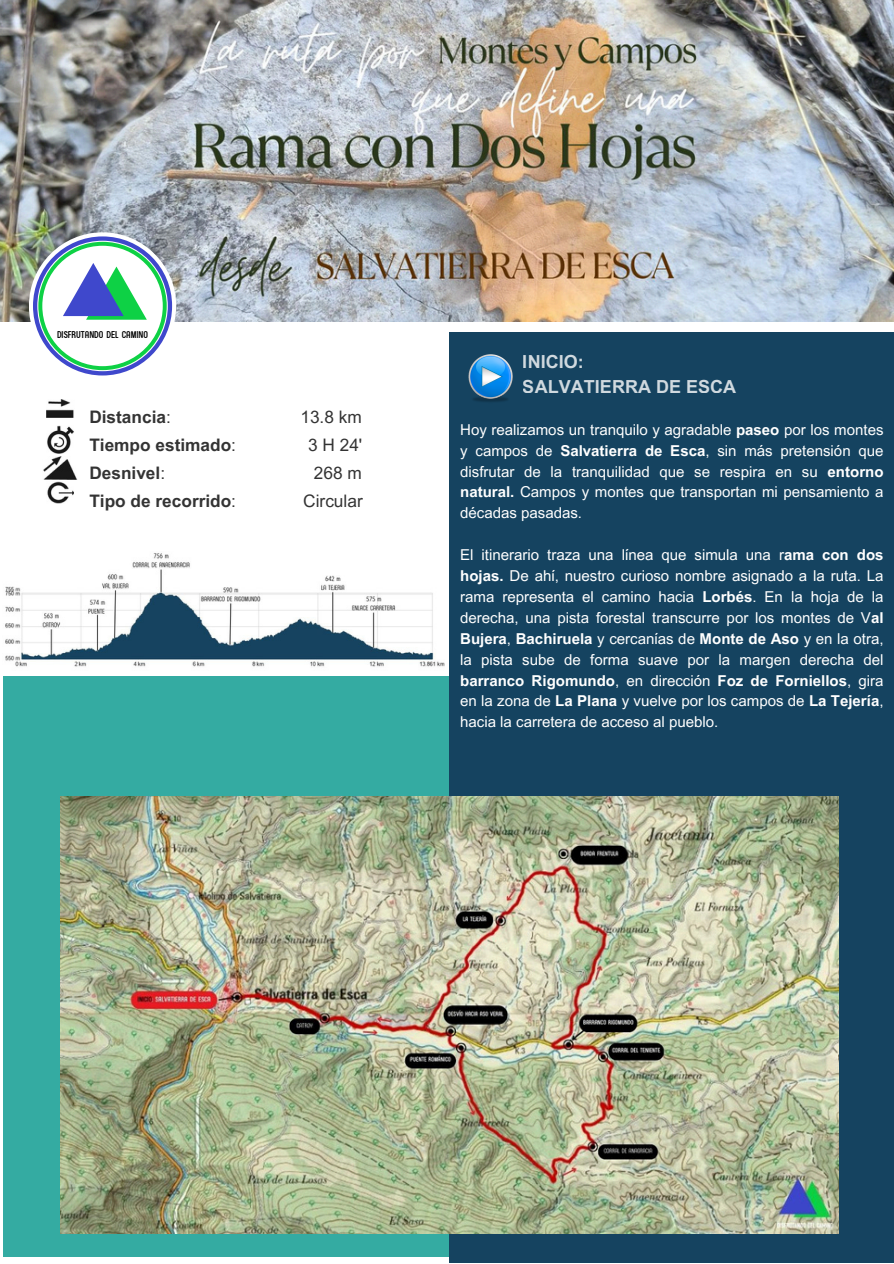
<style>
.page{position:relative;width:894px;height:1264px;background:#fff}
.page>*{position:absolute;margin:0;border:0;box-sizing:border-box;transform-origin:0 0}
.t1{font:700 18px/24.8px "Arial MT Pro";color:#fff}
.t2{font:700 17.25px "Arial MT Pro";color:#000}
.t3{font:17.25px "Arial MT Pro";color:#000}
.t4{font:15px/20.9px "Arial MT Pro";color:#fff;text-align:justify}
.t5{font:700 9.6px "Arch TH Cond";color:#000}
.s1{font-weight:400}
.s2{font-weight:700}
</style>
<div class="page">
<img style="left:0;top:0;width:893px;height:321px">
<div style="left:29px;top:232px;width:147px;height:147px;background:#fff;border-radius:50%"></div>
<svg style="left:33px;top:236px;width:139px;height:139px"></svg>
<div style="left:449px;top:333px;width:444px;height:929px;background:#154360"></div>
<img style="left:468px;top:354px;width:45px;height:48px">
<div style="left:4px;top:676px;width:445px;height:580px;background:#34aba2"></div>
<img style="left:60px;top:796px;width:777px;height:437px">
<img style="left:46px;top:400px;width:28px;height:18px">
<img style="left:47px;top:425px;width:27px;height:28px">
<img style="left:43px;top:456px;width:34px;height:23px">
<img style="left:47px;top:481px;width:27px;height:23px">
<img style="left:5px;top:553px;width:439px;height:114px">
<p class="t5" style="left:57px;top:328px;width:93px">DISFRUTANDO DEL CAMINO</p>
<p class="t2" style="left:89px;top:410px;width:83px">Distancia<span class="s1">:</span></p>
<p class="t3" style="left:300px;top:410px;width:63px">13.8 km</p>
<p class="t2" style="left:89px;top:438px;width:148px">Tiempo estimado<span class="s1">:</span></p>
<p class="t3" style="left:308px;top:438px;width:56px">3 H 24'</p>
<p class="t2" style="left:89px;top:466px;width:77px">Desnivel<span class="s1">:</span></p>
<p class="t3" style="left:314px;top:466px;width:49px">268 m</p>
<p class="t2" style="left:89px;top:494px;width:148px">Tipo de recorrido<span class="s1">:</span></p>
<p class="t3" style="left:303px;top:494px;width:61px">Circular</p>
<p class="t1" style="left:522px;top:351px;width:215px">INICIO:<br>SALVATIERRA DE ESCA</p>
<p class="t4" style="left:460px;top:421px;width:425px">Hoy realizamos un tranquilo y agradable <span class="s2">paseo</span> por los montes y campos de <span class="s2">Salvatierra de Esca</span>, sin más pretensión que disfrutar de la tranquilidad que se respira en su <span class="s2">entorno natural.</span> Campos y montes que transportan mi pensamiento a décadas pasadas.</p>
<h2 class="t4" style="left:460px;top:546px;width:424px">El itinerario traza una línea que simula una r<span class="s2">ama con dos hojas.</span> De ahí, nuestro curioso nombre asignado a la ruta. La rama representa el camino hacia <span class="s2">Lorbés</span>. En la hoja de la derecha, una pista forestal transcurre por los montes de V<span class="s2">al Bujera</span>, <span class="s2">Bachiruela</span> y cercanías de <span class="s2">Monte de Aso</span> y en la otra, la pista sube de forma suave por la margen derecha del <span class="s2">barranco Rigomundo</span>, en dirección <span class="s2">Foz de Forniellos</span>, gira en la zona de <span class="s2">La Plana</span> y vuelve por los campos de <span class="s2">La Tejería</span>, hacia la carretera de acceso al pueblo.</h2>
</div>
